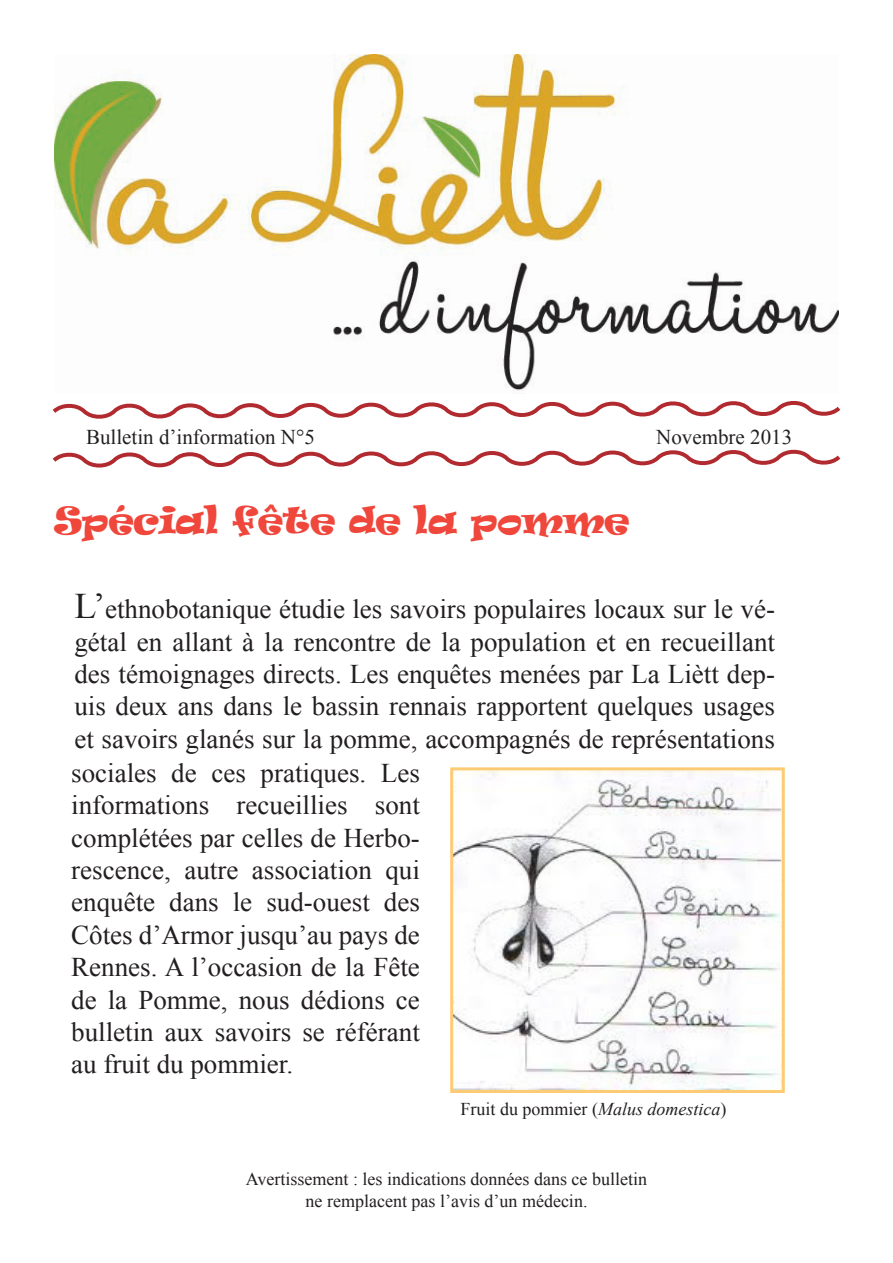
<style>
.page{position:relative;width:893px;height:1263px;background:#fff}
.page>*{position:absolute;margin:0;border:0;box-sizing:border-box;transform-origin:0 0}
.t1{font:34.5px "Ravie";color:#ef473b}
.t2{font:27px/32.4px "Times New Roman";color:#231f20;text-align:justify}
.t3{font:21px "Times New Roman";color:#231f20}
.t4{font:18px "Times New Roman";color:#231f20}
.s1{font-size:36px}
.s2{font-style:italic}
</style>
<div class="page">
<img style="left:54px;top:54px;width:785px;height:340px">
<svg style="left:52px;top:401px;width:789px;height:18px"></svg>
<svg style="left:52px;top:449px;width:789px;height:19px"></svg>
<img style="left:454px;top:771px;width:327px;height:318px">
<div style="left:450px;top:767px;width:335px;height:326px;border:3px solid #fecb75"></div>
<p class="t3" style="left:86px;top:423px;width:230px">Bulletin d’information N°5</p>
<p class="t3" style="left:656px;top:423px;width:137px">Novembre 2013</p>
<p class="t1" style="left:54px;top:496px;width:577px">Spécial fête de la pomme</p>
<p class="t2" style="left:74px;top:592px;width:702px"><span class="s1">L’</span>ethnobotanique étudie les savoirs populaires locaux sur le vé&shy;gétal en allant à la rencontre de la population et en recueillant des témoignages directs. Les enquêtes menées par La Liètt dep&shy;uis deux ans dans le bassin rennais rapportent quelques usages et savoirs glanés sur la pomme, accompagnés de représentations</p>
<p class="t2" style="left:71px;top:756px;width:350px">sociales de ces pratiques. Les informations recueillies sont complétées par celles de Herbo&shy;rescence, autre association qui enquête dans le sud-ouest des Côtes d’Armor jusqu’au pays de Rennes. A l’occasion de la Fête de la Pomme, nous dédions ce bulletin aux savoirs se référant au fruit du pommier.</p>
<p class="t4" style="left:460px;top:1097px;width:267px">Fruit du pommier (<span class="s2">Malus domestica</span>)</p>
<p class="t4" style="left:246px;top:1167px;width:403px">Avertissement : les indications données dans ce bulletin</p>
<p class="t4" style="left:306px;top:1189px;width:283px">ne remplacent pas l’avis d’un médecin.</p>
</div>
